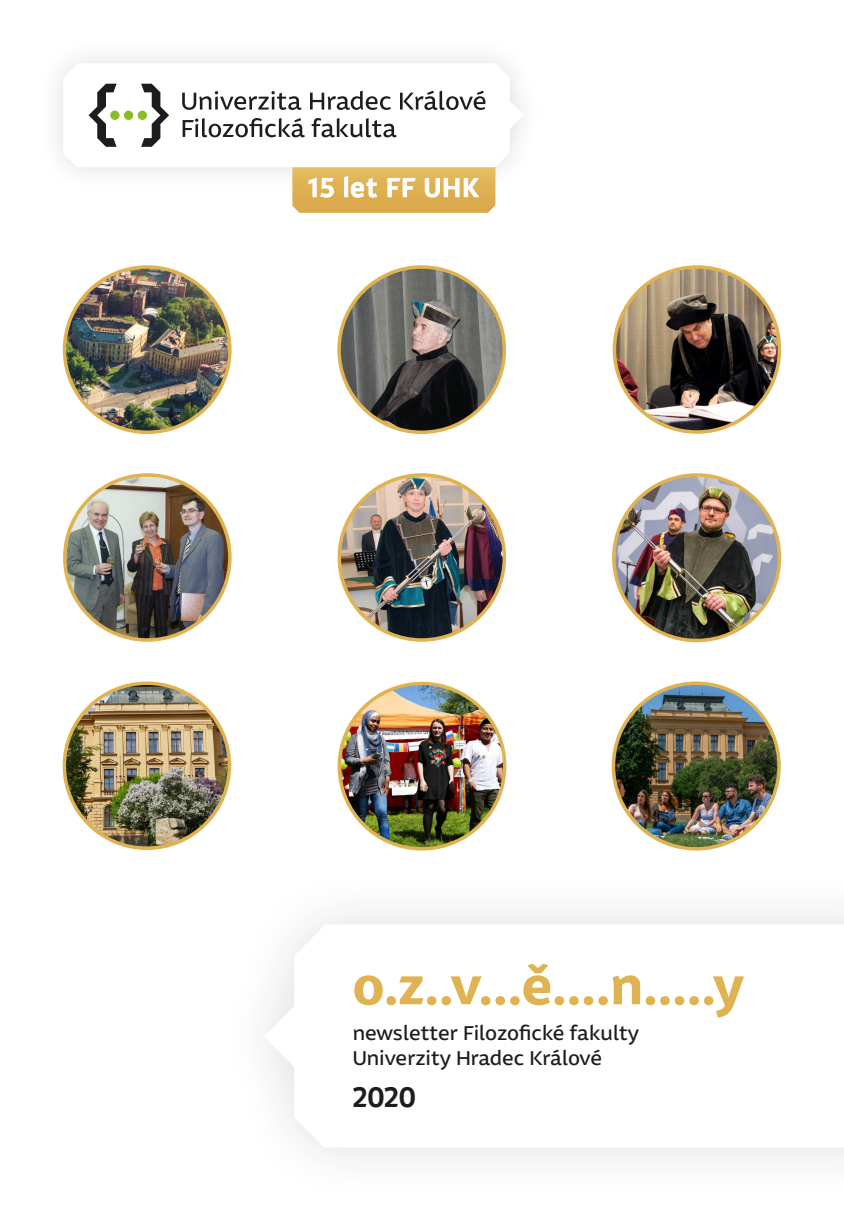
<style>
.page{position:relative;width:844px;height:1216px;background:#fff}
.page>*{position:absolute;margin:0;border:0;box-sizing:border-box;transform-origin:0 0}
.t1{font:700 54.95px "Gradec";color:#e0b352}
.t2{font:600 29.75px "Gradec";color:#1d1d1b}
.t3{font:21px/25.2px "Gradec";color:#1d1d1b}
</style>
<div class="page">
<img style="left:64px;top:683px;width:165px;height:165px;border-radius:82px">
<div style="left:63px;top:681px;width:168px;height:169px;border:4px solid #e0b352;border-radius:50%"></div>
<img style="left:613px;top:683px;width:165px;height:165px;border-radius:83px">
<div style="left:611px;top:681px;width:169px;height:169px;border:4px solid #e0b352;border-radius:50%"></div>
<svg style="left:268px;top:924px;width:57px;height:223px"></svg>
<img style="left:64px;top:267px;width:166px;height:165px;border-radius:83px">
<div style="left:63px;top:265px;width:168px;height:169px;border:4px solid #e0b352;border-radius:50%"></div>
<img style="left:339px;top:267px;width:165px;height:165px;border-radius:83px">
<div style="left:337px;top:265px;width:169px;height:169px;border:4px solid #e0b352;border-radius:50%"></div>
<img style="left:65px;top:475px;width:165px;height:165px;border-radius:82px">
<div style="left:63px;top:473px;width:168px;height:168px;border:4px solid #e0b352;border-radius:50%"></div>
<img style="left:613px;top:475px;width:166px;height:165px;border-radius:83px">
<div style="left:612px;top:473px;width:169px;height:169px;border:4px solid #e0b352;border-radius:50%"></div>
<svg style="left:292px;top:193px;width:203px;height:20px;background:#dfb35f"></svg>
<div style="left:38px;top:38px;width:508px;height:155px;background:#1d1d1b;opacity:.15"></div>
<svg style="left:63px;top:63px;width:460px;height:104px"></svg>
<svg style="left:182px;top:91px;width:119px;height:19px"></svg>
<svg style="left:310px;top:91px;width:81px;height:19px"></svg>
<svg style="left:400px;top:91px;width:86px;height:19px"></svg>
<svg style="left:182px;top:118px;width:123px;height:19px"></svg>
<svg style="left:311px;top:118px;width:85px;height:19px"></svg>
<svg style="left:88px;top:84px;width:29px;height:63px"></svg>
<svg style="left:141px;top:84px;width:28px;height:63px"></svg>
<div style="left:110px;top:111px;width:9px;height:9px;background:#89bd24;border-radius:50%"></div>
<div style="left:138px;top:111px;width:9px;height:9px;background:#89bd24;border-radius:50%"></div>
<div style="left:124px;top:111px;width:9px;height:9px;background:#89bd24;border-radius:50%"></div>
<img style="left:342px;top:475px;width:162px;height:164px">
<div style="left:337px;top:473px;width:169px;height:168px;border:4px solid #e0b352;border-radius:50%"></div>
<img style="left:614px;top:267px;width:165px;height:165px;border-radius:82px">
<div style="left:612px;top:265px;width:169px;height:169px;border:4px solid #e0b352;border-radius:50%"></div>
<img style="left:339px;top:683px;width:165px;height:165px;border-radius:83px">
<div style="left:337px;top:681px;width:169px;height:169px;border:4px solid #e0b352;border-radius:50%"></div>
<h1 class="t1" style="left:352px;top:950px;width:392px">o.z..v...ě....n.....y</h1>
<p class="t3" style="left:352px;top:1019px;width:288px">newsletter Filozofické fakulty<br>Univerzity Hradec Králové</p>
<h2 class="t2" style="left:352px;top:1079px;width:65px">2020</h2>
</div>
